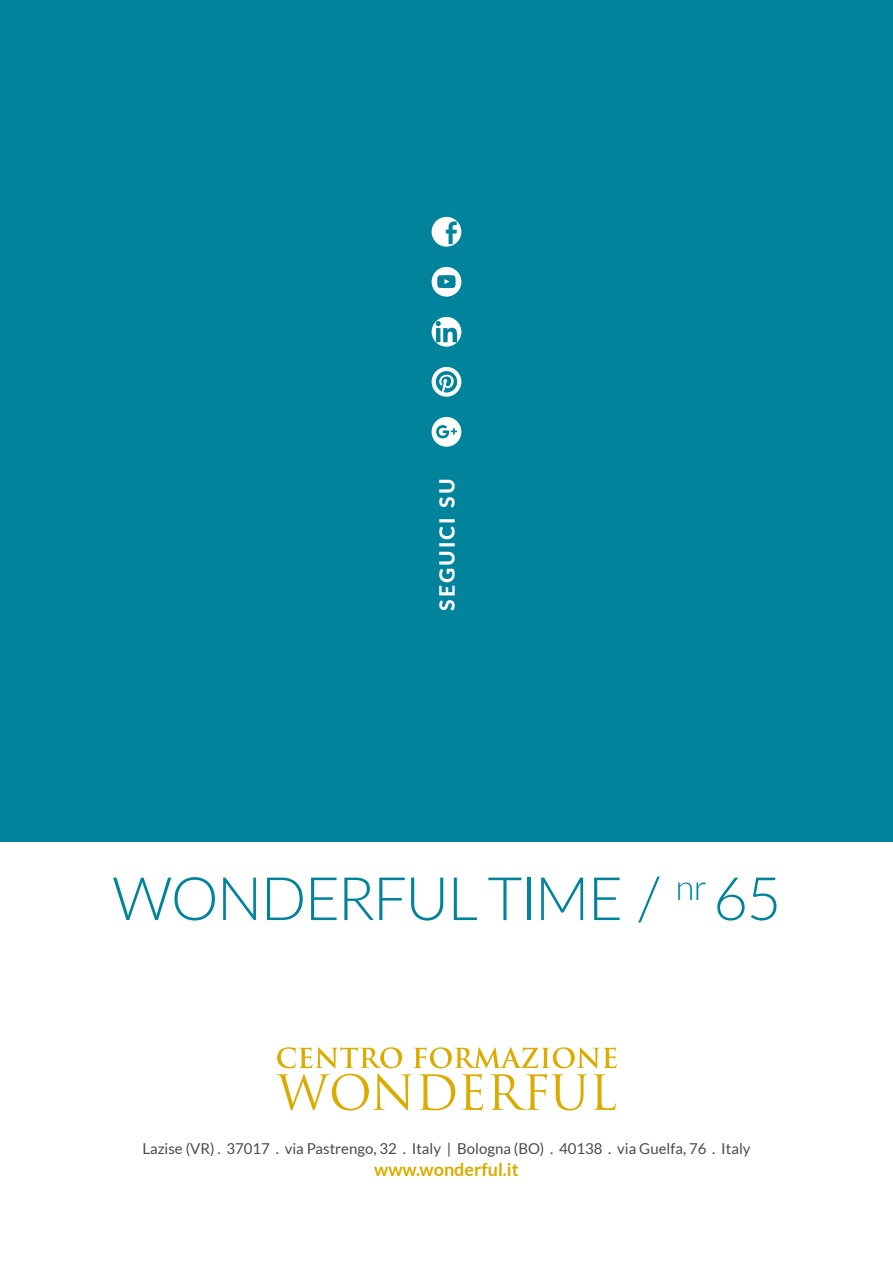
<style>
.page{position:relative;width:893px;height:1263px;background:#fff}
.page>*{position:absolute;margin:0;border:0;box-sizing:border-box;transform-origin:0 0}
.t1{font:300 60px "Lato";letter-spacing:-.025em;color:#00839b}
.t2{font:800 21px "Lato";letter-spacing:.1em;color:#fff}
.t3{font:700 18px "Lato";color:#dbac00}
.t4{font:15px "Lato";color:#4a4a49}
</style>
<div class="page">
<div style="left:0;top:0;width:893px;height:842px;background:#00839b"></div>
<svg style="left:276px;top:1047px;width:341px;height:63px"></svg>
<svg style="left:432px;top:217px;width:29px;height:30px"></svg>
<svg style="left:432px;top:317px;width:29px;height:30px"></svg>
<svg style="left:432px;top:367px;width:29px;height:30px"></svg>
<svg style="left:432px;top:417px;width:29px;height:30px"></svg>
<svg style="left:432px;top:267px;width:29px;height:30px"></svg>
<h2 class="t2" style="left:432px;top:611px;width:133px;rotate:-90deg">SEGUICI SU</h2>
<h1 class="t1" style="left:112px;top:857px;width:671px">WONDERFUL TIME / <sup>nr</sup> 65</h1>
<p class="t4" style="left:142px;top:1140px;width:610px">Lazise (VR) . 37017 . via Pastrengo, 32 . Italy | Bologna (BO) . 40138 . via Guelfa, 76 . Italy</p>
<p class="t3" style="left:374px;top:1159px;width:146px">www.wonderful.it</p>
</div>
